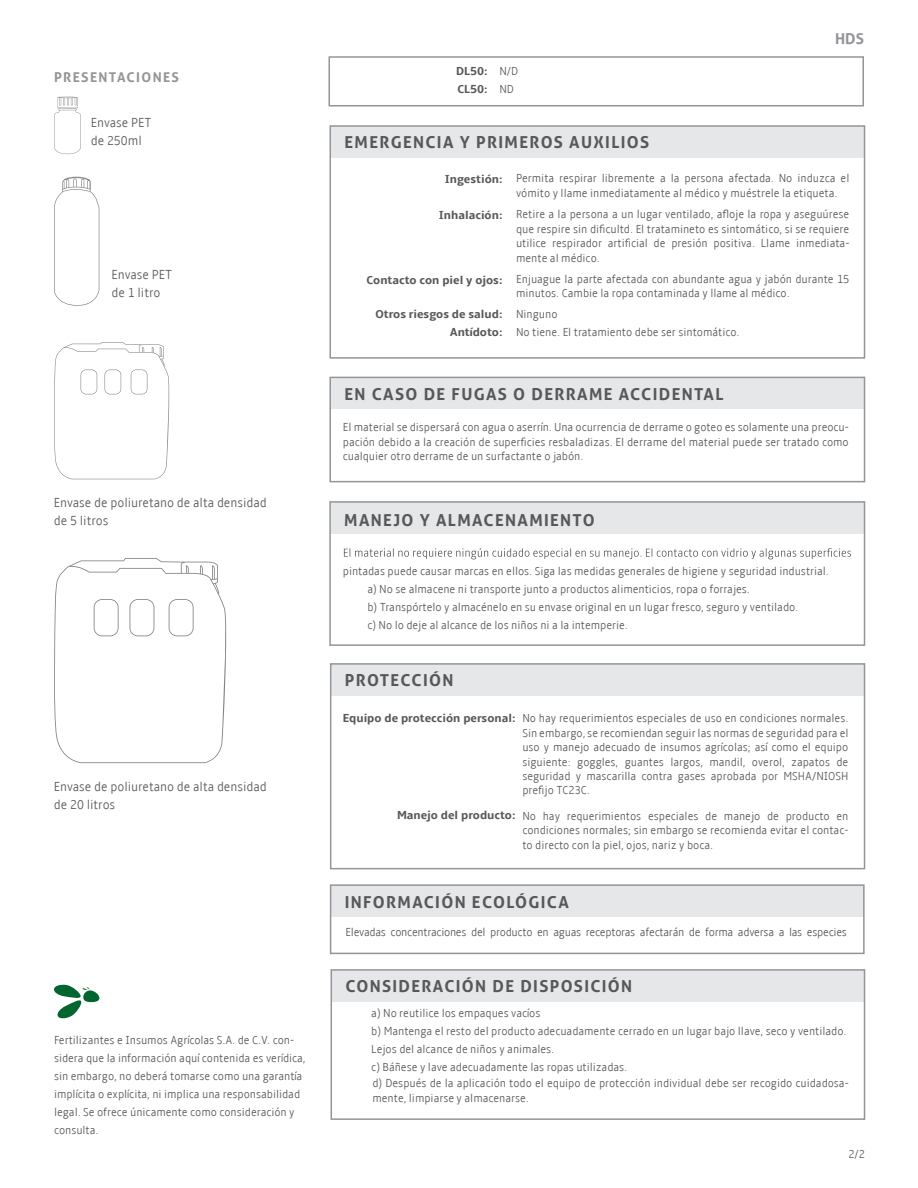
<style>
.page{position:relative;width:918px;height:1188px;background:#fff}
.page>*{position:absolute;margin:0;border:0;box-sizing:border-box;transform-origin:0 0}
.t1{font:700 16.5px "Aller";letter-spacing:.08em;color:#57585a}
.t2{font:700 15px "Aller";color:#939598}
.t3{font:300 condensed 13.5px/18px "Amble";color:#57585a}
.t4{font:700 13.5px "Aller";letter-spacing:.1em;color:#939598}
.t5{font:300 condensed 12px/14.4px "Amble";color:#57585a}
.t6{font:700 12px/18px "Amble";color:#57585a}
.t7{font:300 condensed 12px "Amble";letter-spacing:-.02em;color:#57585a}
</style>
<div class="page">
<svg style="left:54px;top:97px;width:27px;height:57px"></svg>
<svg style="left:54px;top:177px;width:45px;height:129px"></svg>
<svg style="left:54px;top:342px;width:116px;height:137px"></svg>
<svg style="left:54px;top:558px;width:173px;height:205px"></svg>
<svg style="left:54px;top:984px;width:45px;height:35px"></svg>
<div style="left:330px;top:502px;width:533px;height:32px;background:#e6e7e9"></div>
<div style="left:331px;top:885px;width:533px;height:32px;background:#e6e7e9"></div>
<svg style="left:344px;top:548px;width:507px;height:11px"></svg>
<div style="left:330px;top:126px;width:534px;height:32px;background:#e6e7e9"></div>
<div style="left:330px;top:377px;width:533px;height:32px;background:#e6e7e9"></div>
<div style="left:331px;top:664px;width:533px;height:32px;background:#e6e7e9"></div>
<div style="left:331px;top:970px;width:534px;height:32px;background:#e6e7e9"></div>
<div style="left:331px;top:969px;width:534px;height:151px;border:2px solid #939598"></div>
<div style="left:330px;top:884px;width:535px;height:70px;border:2px solid #939598"></div>
<div style="left:330px;top:663px;width:535px;height:206px;border:2px solid #939598"></div>
<div style="left:329px;top:501px;width:536px;height:145px;border:2px solid #939598"></div>
<div style="left:329px;top:377px;width:536px;height:105px;border:2px solid #939598"></div>
<div style="left:330px;top:125px;width:535px;height:234px;border:2px solid #939598"></div>
<div style="left:328px;top:56px;width:536px;height:50px;border:2px solid #939598"></div>
<p class="t4" style="left:54px;top:69px;width:126px">PRESENTACIONES</p>
<p class="t3" style="left:91px;top:114px;width:62px">Envase PET de 250ml</p>
<p class="t3" style="left:112px;top:265px;width:62px">Envase PET de 1 litro</p>
<p class="t3" style="left:54px;top:494px;width:214px">Envase de poliuretano de alta densidad de 5 litros</p>
<p class="t3" style="left:54px;top:778px;width:214px">Envase de poliuretano de alta densidad de 20 litros</p>
<p class="t5" style="left:54px;top:1031px;width:253px;line-height:18px">Fertilizantes e Insumos Agrícolas S.A. de C.V. con&shy;sidera que la información aquí contenida es verídica, sin embargo, no deberá tomarse como una garantía implícita o explícita, ni implica una responsabilidad legal. Se ofrece únicamente como consideración y consulta.</p>
<p class="t6" style="left:456px;top:62px;width:33px">DL50:<br>CL50:</p>
<p class="t5" style="left:500px;top:62px;width:20px;line-height:18px">N/D<br>ND</p>
<p class="t2" style="left:835px;top:29px;width:30px">HDS</p>
<h1 class="t1" style="left:345px;top:132px;width:306px">EMERGENCIA Y PRIMEROS AUXILIOS</h1>
<p class="t6" style="left:445px;top:170px;width:59px">Ingestión:</p>
<p class="t6" style="left:439px;top:206px;width:65px">Inhalación:</p>
<p class="t5" style="left:516px;top:171px;width:335px">Permita respirar libremente a la persona afectada. No induzca el vómito y llame inmediatamente al médico y muéstrele la etiqueta.</p>
<p class="t5" style="left:516px;top:207px;width:335px;text-align:justify">Retire a la persona a un lugar ventilado, afloje la ropa y aseguúrese que respire sin dificultd. El tratamineto es sintomático, si se requiere utilice respirador artificial de presión positiva. Llame inmediata&shy;mente al médico.</p>
<p class="t5" style="left:516px;top:272px;width:335px">Enjuague la parte afectada con abundante agua y jabón durante 15 minutos. Cambie la ropa contaminada y llame al médico.</p>
<p class="t6" style="left:367px;top:271px;width:137px">Contacto con piel y ojos:</p>
<p class="t6" style="left:375px;top:305px;width:129px;text-align:right">Otros riesgos de salud:<br>Antídoto:</p>
<p class="t5" style="left:516px;top:305px;width:225px;line-height:18px">Ninguno<br>No tiene. El tratamiento debe ser sintomático.</p>
<h1 class="t1" style="left:344px;top:384px;width:381px">EN CASO DE FUGAS O DERRAME ACCIDENTAL</h1>
<p class="t5" style="left:343px;top:420px;width:507px;text-align:justify">El material se dispersará con agua o aserrín. Una ocurrencia de derrame o goteo es solamente una preocu&shy;pación debido a la creación de superficies resbaladizas. El derrame del material puede ser tratado como cualquier otro derrame de un surfactante o jabón.</p>
<h1 class="t1" style="left:344px;top:510px;width:252px">MANEJO Y ALMACENAMIENTO</h1>
<p class="t5" style="left:343px;top:564px;width:488px">pintadas puede causar marcas en ellos. Siga las medidas generales de higiene y seguridad industrial.</p>
<p class="t5" style="left:367px;top:580px;width:432px;line-height:18px">a) No se almacene ni transporte junto a productos alimenticios, ropa o forrajes.<br>b) Transpórtelo y almacénelo en su envase original en un lugar fresco, seguro y ventilado. c) No lo deje al alcance de los niños ni a la intemperie.</p>
<h1 class="t1" style="left:345px;top:670px;width:110px">PROTECCIÓN</h1>
<p class="t6" style="left:343px;top:709px;width:174px">Equipo de protección personal:</p>
<p class="t6" style="left:397px;top:806px;width:120px">Manejo del producto:</p>
<p class="t5" style="left:522px;top:711px;width:328px;text-align:justify">No hay requerimientos especiales de uso en condiciones normales.<br>Sin embargo, se recomiendan seguir las normas de seguridad para el uso y manejo adecuado de insumos agrícolas; así como el equipo siguiente: goggles, guantes largos, mandil, overol, zapatos de seguridad y mascarilla contra gases aprobada por MSHA/NIOSH prefijo TC23C.</p>
<p class="t5" style="left:522px;top:809px;width:328px;text-align:justify">No hay requerimientos especiales de manejo de producto en condiciones normales; sin embargo se recomienda evitar el contac&shy;to directo con la piel, ojos, nariz y boca.</p>
<h1 class="t1" style="left:345px;top:891px;width:226px">INFORMACIÓN ECOLÓGICA</h1>
<p class="t7" style="left:346px;top:926px;width:503px">Elevadas concentraciones del producto en aguas receptoras afectarán de forma adversa a las especies</p>
<h1 class="t1" style="left:346px;top:976px;width:288px">CONSIDERACIÓN DE DISPOSICIÓN</h1>
<p class="t5" style="left:371px;top:1004px;width:477px;line-height:18px">a) No reutilice los empaques vacíos<br>b) Mantenga el resto del producto adecuadamente cerrado en un lugar bajo llave, seco y ventilado.<br>Lejos del alcance de niños y animales.<br>c) Báñese y lave adecuadamente las ropas utilizadas.</p>
<p class="t5" style="left:372px;top:1076px;width:478px">d) Después de la aplicación todo el equipo de protección individual debe ser recogido cuidadosa&shy;mente, limpiarse y almacenarse.</p>
<p class="t5" style="left:848px;top:1147px;width:18px">2/2</p>
</div>
